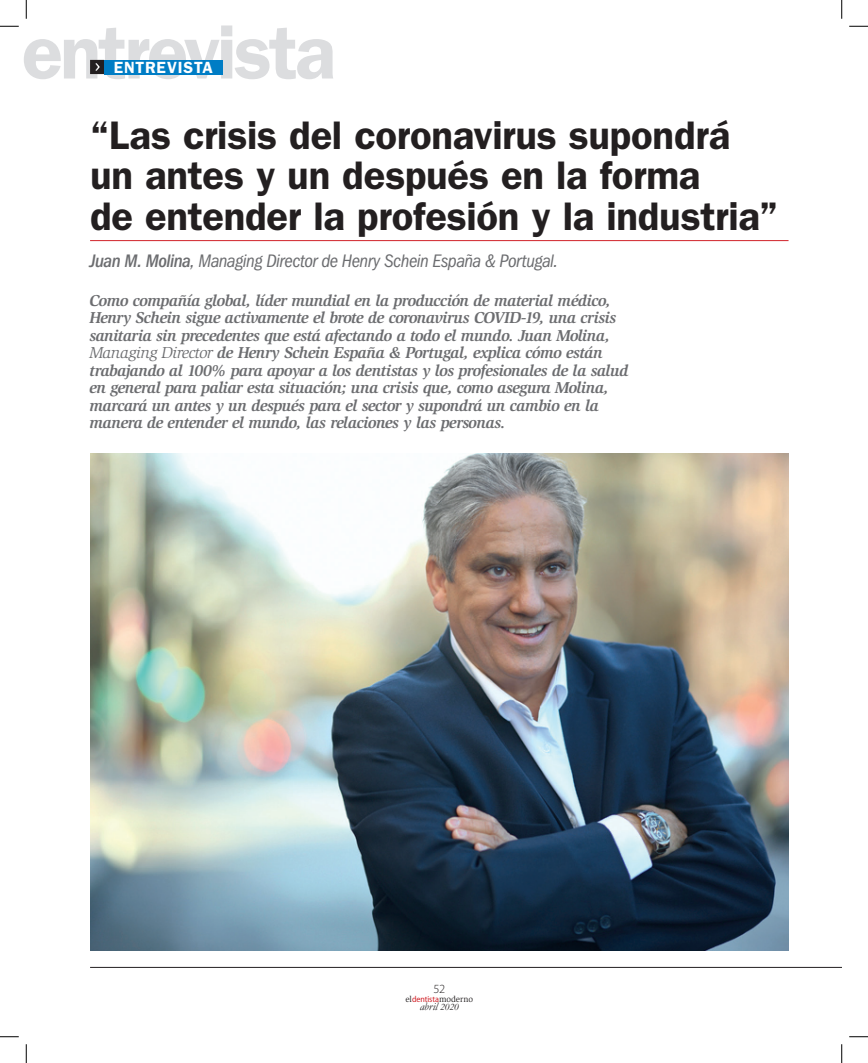
<style>
.page{position:relative;width:868px;height:1063px;background:#fff}
.page>*{position:absolute;margin:0;border:0;box-sizing:border-box;transform-origin:0 0}
.t1{font:600 76.12px "ITC Franklin Gothic Std";letter-spacing:-.04em;color:#dcdddf}
.TÍTULO{font:600 40px/40px "ITC Franklin Gothic Std";letter-spacing:-.005em;color:#231f20}
.TEXTO{font:italic condensed 18.75px "ITC Franklin Gothic Std";letter-spacing:-.025em;color:#6c6d70}
.ENTRADILLA{font:italic 700 16.25px/17.5px "Slimbach Std";letter-spacing:-.03em;color:#6c6d70}
.t2{font:600 16.25px "ITC Franklin Gothic Std";letter-spacing:.05em;color:#fff}
.t3{font:300 12.5px "Myriad Pro";color:#231f20}
.t4{font:italic 11.25px "Garamond";color:#231f20}
.t5{font:8.75px "Slimbach Std";color:#231f20}
.s1{font-weight:500}
.s2{font-weight:400}
.s3{font-family:"Myriad Pro";font-stretch:semi-condensed;color:#d1232a}
.s4{font-size:10px}
</style>
<div class="page">
<hr style="left:90px;top:967px;width:751px;height:1px;background:#231f20">
<svg style="left:90px;top:60px;width:14px;height:14px"></svg>
<div style="left:104px;top:60px;width:118px;height:14px;background:#007dc5"></div>
<hr style="left:90px;top:240px;width:698px;height:1px;background:#d1232a">
<img style="left:90px;top:453px;width:698px;height:497px">
<svg style="left:0;top:25px;width:19px;height:2px"></svg>
<svg style="left:849px;top:25px;width:18px;height:2px"></svg>
<svg style="left:0;top:1036px;width:19px;height:1px"></svg>
<svg style="left:849px;top:1036px;width:18px;height:1px"></svg>
<svg style="left:25px;top:0;width:2px;height:19px"></svg>
<svg style="left:25px;top:1044px;width:2px;height:18px"></svg>
<svg style="left:841px;top:0;width:1px;height:19px"></svg>
<svg style="left:841px;top:1044px;width:1px;height:18px"></svg>
<h1 class="t1" style="left:22px;top:7px;width:315px">entrevista</h1>
<p class="t2" style="left:114px;top:57px;width:101px">ENTREVISTA</p>
<p class="TÍTULO" style="left:90px;top:116px;width:689px">“Las crisis del coronavirus supondrá un antes y un después en la forma<br>de entender la profesión y la industria”</p>
<p class="TEXTO" style="left:89px;top:250px;width:470px"><span class="s1">Juan M. Molina</span>, Managing Director de Henry Schein España &amp; Portugal.</p>
<p class="ENTRADILLA" style="left:89px;top:291px;width:540px">Como compañía global, líder mundial en la producción de material médico, Henry Schein sigue activamente el brote de coronavirus COVID-19, una crisis sanitaria sin precedentes que está afectando a todo el mundo. Juan Molina, <span class="s2">Managing Director</span> de Henry Schein España &amp; Portugal, explica cómo están trabajando al 100% para apoyar a los dentistas y los profesionales de la salud en general para paliar esta situación; una crisis que, como asegura Molina, marcará un antes y un después para el sector y supondrá un cambio en la manera de entender el mundo, las relaciones y las personas.</p>
<p class="t3" style="left:433px;top:981px;width:13px">52</p>
<p class="t5" style="left:405px;top:993px;width:69px">el<span class="s3">dentista</span>moderno</p>
<p class="t4" style="left:420px;top:999px;width:41px">abril <span class="s4">2020</span></p>
</div>
